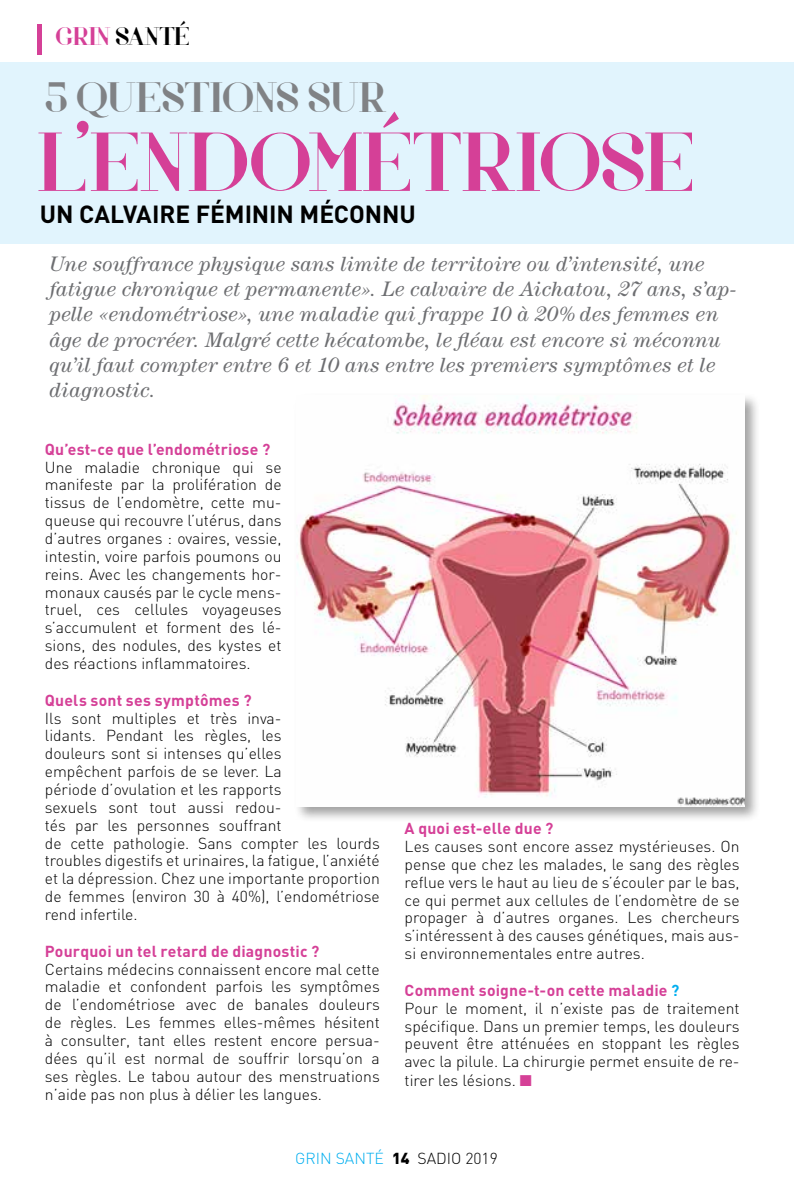
<style>
.page{position:relative;width:794px;height:1191px;background:#fff}
.page>*{position:absolute;margin:0;border:0;box-sizing:border-box;transform-origin:0 0}
.t1{font:85.75px "Voor";letter-spacing:-.005em;color:#d54097}
.t2{font:43.75px "Voor";letter-spacing:-.005em;color:#808285}
.t3{font:26.25px "Voor";color:#000}
.t4{font:700 24.5px "DIN";letter-spacing:-.005em;color:#000}
.t5{font:italic 21px/25.2px "Century";letter-spacing:.01em;color:#6d6e71}
.t6{font:300 15.75px/17.8px "DIN";color:#000;text-align:justify}
.t7{font:700 15.75px "DIN";letter-spacing:.015em;color:#d54097}
.t8{font:300 15.75px "DIN";color:#00aeef}
.s1{color:#d54097}
.s2{font-weight:700;color:#d54097}
.s3{font-weight:700;color:#00aeef}
.s4{font-weight:900}
</style>
<div class="page">
<div style="left:0;top:62px;width:794px;height:181px;background:#e1f4fd"></div>
<div style="left:37px;top:25px;width:5px;height:30px;background:#d54097"></div>
<div style="left:294px;top:393px;width:467px;height:430px;background:#000;opacity:.37"></div>
<img style="left:296px;top:396px;width:448px;height:410px">
<h3 class="t3" style="left:55px;top:20px;width:76px"><span class="s1">grin</span> SANTÉ</h3>
<h2 class="t2" style="left:45px;top:72px;width:343px">5 questions sur</h2>
<h1 class="t1" style="left:38px;top:111px;width:659px">l’endométriose</h1>
<h3 class="t4" style="left:40px;top:198px;width:378px">un calvaire féminin méconnu</h3>
<p class="t5" style="left:50px;top:251px;width:688px">Une souffrance physique sans limite de territoire ou d’intensité, une fatigue chronique et permanente». Le calvaire de Aichatou, 27 ans, s’ap&shy;pelle «endométriose», une maladie qui frappe 10 à 20% des femmes en âge de procréer. Malgré cette hécatombe, le fléau est encore si méconnu qu’il faut compter entre 6 et 10 ans entre les premiers symptômes et le diagnostic.</p>
<p class="t7" style="left:45px;top:439px;width:227px">Qu’est-ce que l’endométriose ?</p>
<p class="t6" style="left:45px;top:458px;width:238px">U ne maladie chronique qui se manifeste par la prolifération de tissus de l’endomètre, cette mu&shy;queuse qui recouvre l’utérus, dans d’autres organes : ovaires, vessie, intestin, voire parfois poumons ou reins. Avec les changements hor&shy;monaux causés par le cycle mens&shy;truel, ces cellules voyageuses s’accumulent et forment des lé&shy;sions, des nodules, des kystes et des réactions inflammatoires.</p>
<p class="t7" style="left:45px;top:689px;width:208px">Quels sont ses symptômes ?</p>
<p class="t6" style="left:45px;top:709px;width:336px;text-align:left">I ls sont multiples et très inva-<br>lidants. Pendant les règles, les<br>douleurs sont si intenses qu’elles<br>empêchent parfois de se lever. La<br>période d’ovulation et les rapports<br>sexuels sont tout aussi redou-<br>tés par les personnes souffrant<br>de cette pathologie. Sans compter les lourds troubles digestifs et urinaires, la fatigue, l’anxiété et la dépression. Chez une importante proportion de femmes (environ 30 à 40%), l’endométriose rend infertile.</p>
<p class="t7" style="left:45px;top:940px;width:276px">Pourquoi un tel retard de diagnostic ?</p>
<p class="t6" style="left:45px;top:959px;width:336px">Certains médecins connaissent encore mal cette maladie et confondent parfois les symptômes de l’endométriose avec de banales douleurs de règles. Les femmes elles-mêmes hésitent à consulter, tant elles restent encore persua&shy;dées qu’il est normal de souffrir lorsqu’on a ses règles. Le tabou autour des menstruations n’aide pas non plus à délier les langues.</p>
<p class="t7" style="left:405px;top:818px;width:150px">A quoi est-elle due ?</p>
<p class="t6" style="left:405px;top:837px;width:336px">Les causes sont encore assez mystérieuses. O n pense que chez les malades, le sang des règles reflue vers le haut au lieu de s’écouler par le bas, ce qui permet aux cellules de l’endomètre de se propager à d’autres organes. Les chercheurs s’intéressent à des causes génétiques, mais aus&shy;si environnementales entre autres.</p>
<p class="t6" style="left:405px;top:981px;width:336px;text-align:left"><span class="s2">Comment soigne-t-on cette maladie</span> <span class="s3">?<br></span>Pour le moment, il n’existe pas de traitement spécifique. Dans un premier temps, les douleurs peuvent être atténuées en stoppant les règles avec la pilule. La chirurgie permet ensuite de re&shy;tirer les lésions. <span class="s1">■</span></p>
<p class="t8" style="left:295px;top:1149px;width:70px">GRI N santé</p>
<p class="t6" style="left:392px;top:1149px;width:107px"><span class="s4">14</span> sadio 2019</p>
</div>
